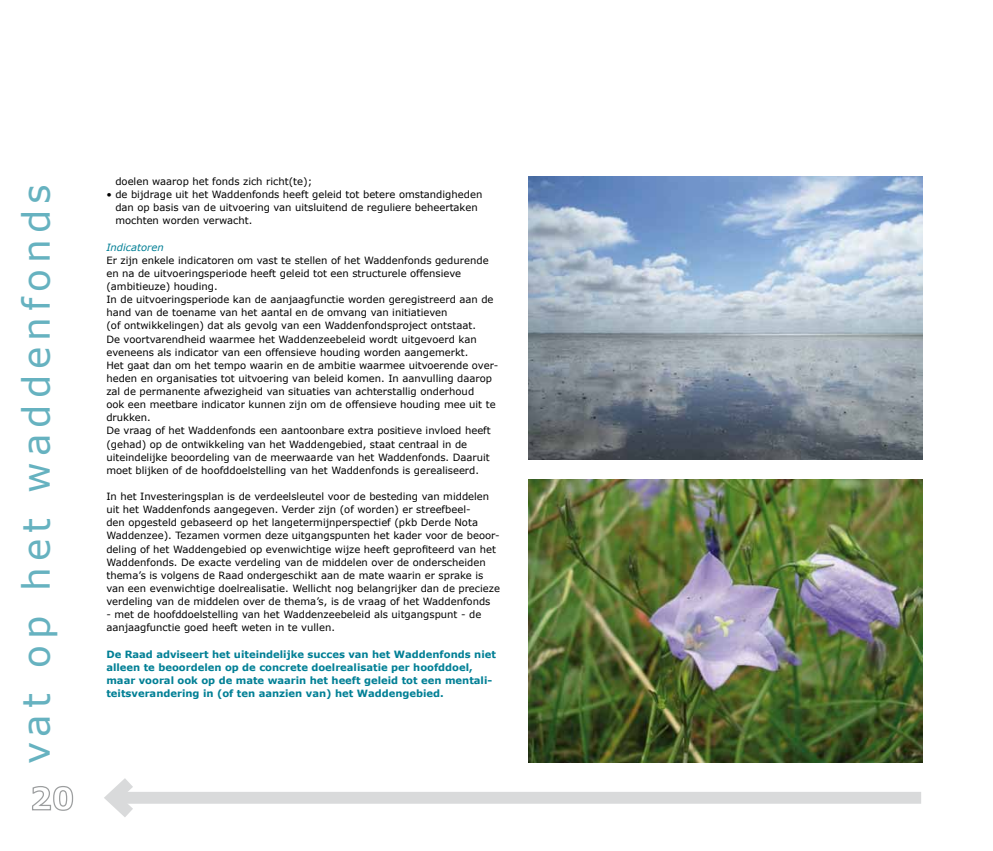
<style>
.page{position:relative;width:993px;height:851px;background:#fff}
.page>*{position:absolute;margin:0;border:0;box-sizing:border-box;transform-origin:0 0}
.t1{font:37.5px "Verdana";letter-spacing:.16em;color:#66b2c0}
.t2{font:10px/13.1px "Verdana";color:#000}
.t3{font:700 10px/13.1px "Verdana";color:#007f95}
.t4{font:italic 10px "Verdana";color:#007f95}
</style>
<div class="page">
<img style="left:528px;top:177px;width:393px;height:282px">
<img style="left:528px;top:479px;width:393px;height:283px">
<svg style="left:32px;top:786px;width:42px;height:25px"></svg>
<div style="left:112px;top:791px;width:808px;height:12px;background:#d9dadb"></div>
<svg style="left:104px;top:778px;width:42px;height:39px"></svg>
<h1 class="t1" style="left:12px;top:764px;width:581px;rotate:-90deg">vat op het waddenfonds</h1>
<p class="t2" style="left:115px;top:175px;width:198px">doelen waarop het fonds zich richt(te);</p>
<p class="t2" style="left:115px;top:188px;width:368px;text-indent:-9px">• de bijdrage uit het Waddenfonds heeft geleid tot betere omstandigheden dan op basis van de uitvoering van uitsluitend de reguliere beheertaken mochten worden verwacht.</p>
<p class="t4" style="left:106px;top:240px;width:59px">Indicatoren</p>
<p class="t2" style="left:106px;top:253px;width:393px">Er zijn enkele indicatoren om vast te stellen of het Waddenfonds gedurende en na de uitvoeringsperiode heeft geleid tot een structurele offensieve (ambitieuze) houding.<br>In de uitvoeringsperiode kan de aanjaagfunctie worden geregistreerd aan de hand van de toename van het aantal en de omvang van initiatieven<br>(of ontwikkelingen) dat als gevolg van een Waddenfondsproject ontstaat.<br>De voortvarendheid waarmee het Waddenzeebeleid wordt uitgevoerd kan eveneens als indicator van een offensieve houding worden aangemerkt.<br>Het gaat dan om het tempo waarin en de ambitie waarmee uitvoerende over&shy;heden en organisaties tot uitvoering van beleid komen. In aanvulling daarop zal de permanente afwezigheid van situaties van achterstallig onderhoud<br>ook een meetbare indicator kunnen zijn om de offensieve houding mee uit te drukken.<br>De vraag of het Waddenfonds een aantoonbare extra positieve invloed heeft (gehad) op de ontwikkeling van het Waddengebied, staat centraal in de uiteindelijke beoordeling van de meerwaarde van het Waddenfonds. Daaruit moet blijken of de hoofddoelstelling van het Waddenfonds is gerealiseerd.</p>
<p class="t2" style="left:106px;top:490px;width:395px">In het Investeringsplan is de verdeelsleutel voor de besteding van middelen uit het Waddenfonds aangegeven. Verder zijn (of worden) er streefbeel-<br>den opgesteld gebaseerd op het langetermijnperspectief (pkb Derde Nota Waddenzee). Tezamen vormen deze uitgangspunten het kader voor de beoor&shy;deling of het Waddengebied op evenwichtige wijze heeft geprofiteerd van het Waddenfonds. De exacte verdeling van de middelen over de onderscheiden thema’s is volgens de Raad ondergeschikt aan de mate waarin er sprake is van een evenwichtige doelrealisatie. Wellicht nog belangrijker dan de precieze verdeling van de middelen over de thema’s, is de vraag of het Waddenfonds</p>
<p class="t2" style="left:106px;top:608px;width:376px">- met de hoofddoelstelling van het Waddenzeebeleid als uitgangspunt - de aanjaagfunctie goed heeft weten in te vullen.</p>
<p class="t3" style="left:106px;top:647px;width:391px">De Raad adviseert het uiteindelijke succes van het Waddenfonds niet alleen te beoordelen op de concrete doelrealisatie per hoofddoel, maar vooral ook op de mate waarin het heeft geleid tot een mentali&shy;teitsverandering in (of ten aanzien van) het Waddengebied.</p>
</div>
